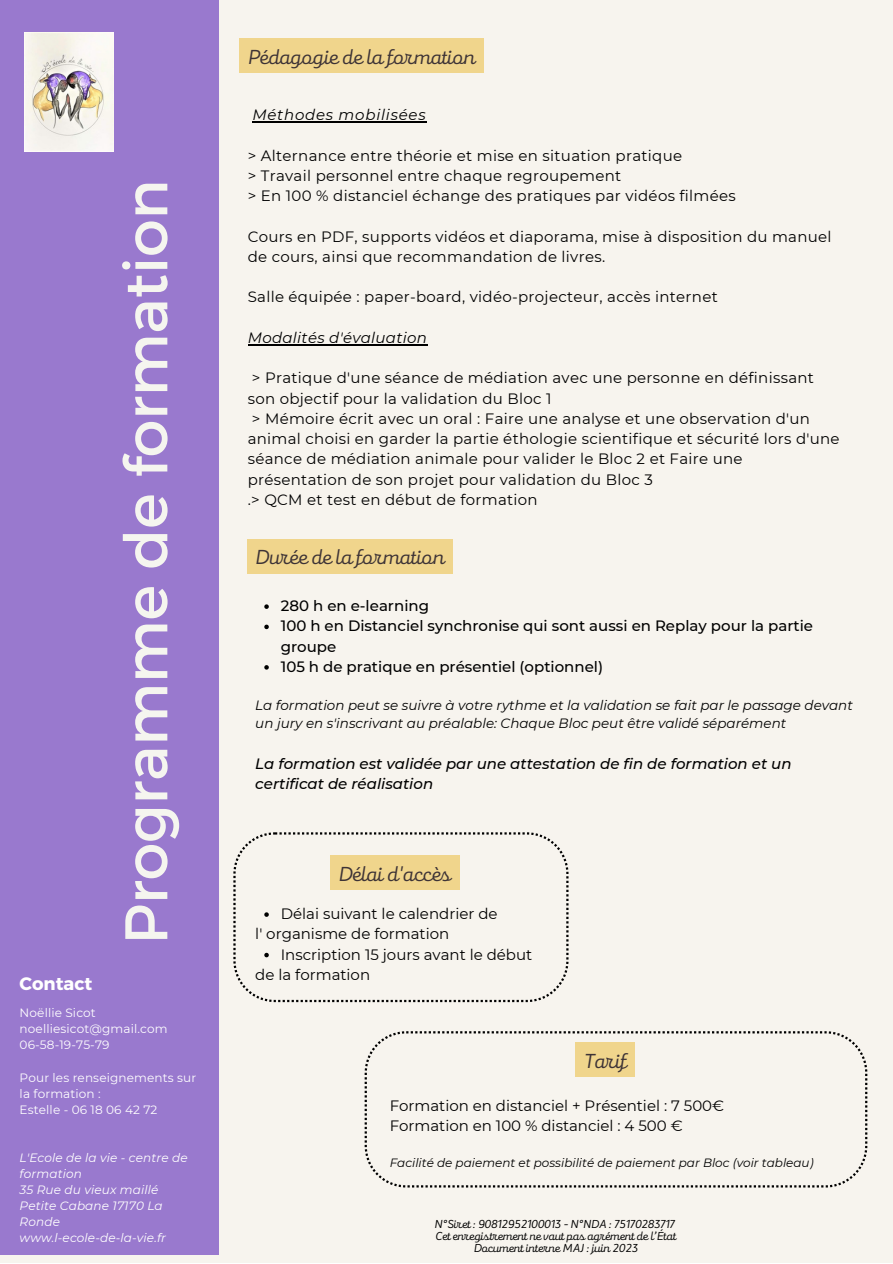
<style>
.page{position:relative;width:893px;height:1264px;background:#fff}
.page>*{position:absolute;margin:0;border:0;box-sizing:border-box;transform-origin:0 0}
.t1{font:60px "Montserrat";color:#f5f5ef}
.t2{font:21px "Mixa";color:#3d3336}
.t3{font:700 18px "Montserrat";color:#fff}
.t4{font:15px/20.2px "Montserrat";letter-spacing:.02em;color:#000}
.t5{font:15px "Montserrat";color:#000}
.t6{font:500 15px/20.2px "Montserrat";color:#000}
.t7{font:italic 500 15px/20.2px "Montserrat";color:#000}
.t8{font:italic 15px "Montserrat";letter-spacing:.02em;color:#000}
.t9{font:italic 15px "Montserrat";letter-spacing:.05em;color:#000}
.t10{font:italic 13.5px/18px "Montserrat";color:#000}
.t11{font:12px "Mixa";color:#000}
.t12{font:12px/16px "Montserrat";letter-spacing:.01em;color:#fff}
.t13{font:italic 12px/16px "Montserrat";letter-spacing:.01em;color:#fff}
.t14{font:italic 12px "Montserrat";color:#000}
</style>
<div class="page">
<div style="left:0;top:0;width:892px;height:1262px;background:#f7f4ee"></div>
<div style="left:0;top:0;width:219px;height:1254px;background:#9979ce"></div>
<img style="left:25px;top:33px;width:88px;height:118px">
<svg style="left:233px;top:832px;width:335px;height:170px"></svg>
<svg style="left:364px;top:1031px;width:503px;height:156px"></svg>
<svg style="left:264px;top:604px;width:5px;height:5px"></svg>
<svg style="left:264px;top:624px;width:5px;height:5px"></svg>
<svg style="left:264px;top:665px;width:5px;height:4px"></svg>
<div style="left:239px;top:39px;width:245px;height:34px;background:#f0d58c"></div>
<div style="left:247px;top:539px;width:205px;height:34px;background:#f0d58c"></div>
<div style="left:330px;top:855px;width:129px;height:34px;background:#f0d58c"></div>
<hr style="left:252px;top:121px;width:174px;height:1px;background:#000">
<hr style="left:248px;top:344px;width:179px;height:1px;background:#000">
<svg style="left:264px;top:912px;width:5px;height:4px"></svg>
<svg style="left:264px;top:952px;width:5px;height:5px"></svg>
<div style="left:575px;top:1042px;width:60px;height:34px;background:#f0d58c"></div>
<p class="t1" style="left:107px;top:944px;width:766px;rotate:-90deg">Programme de formation</p>
<p class="t3" style="left:20px;top:971px;width:74px">Contact</p>
<p class="t12" style="left:20px;top:1004px;width:78px">Noëllie Sicot</p>
<p class="t12" style="left:20px;top:1021px;width:149px">noelliesicot@gmail.com</p>
<p class="t12" style="left:20px;top:1037px;width:91px">06-58-19-75-79</p>
<p class="t12" style="left:20px;top:1069px;width:178px">Pour les renseignements sur la formation :</p>
<p class="t12" style="left:20px;top:1101px;width:139px">Estelle - 06 18 06 42 72</p>
<p class="t13" style="left:20px;top:1149px;width:170px">L'Ecole de la vie - centre de formation</p>
<p class="t13" style="left:20px;top:1181px;width:145px">35 Rue du vieux maillé<br>Petite Cabane 17170 La<br>Ronde</p>
<p class="t13" style="left:20px;top:1230px;width:148px">www.l-ecole-de-la-vie.fr</p>
<p class="t2" style="left:248px;top:43px;width:229px">Pédagogie de la formation</p>
<p class="t9" style="left:252px;top:106px;width:175px">Méthodes mobilisées</p>
<p class="t4" style="left:248px;top:145px;width:436px">&gt; Alternance entre théorie et mise en situation pratique</p>
<p class="t4" style="left:248px;top:165px;width:375px">&gt; Travail personnel entre chaque regroupement</p>
<p class="t4" style="left:248px;top:186px;width:489px">&gt; En 100 % distanciel échange des pratiques par vidéos filmées</p>
<p class="t4" style="left:248px;top:226px;width:585px">Cours en PDF, supports vidéos et diaporama, mise à disposition du manuel de cours, ainsi que recommandation de livres.</p>
<p class="t4" style="left:248px;top:287px;width:471px">Salle équipée : paper-board, vidéo-projecteur, accès internet</p>
<p class="t8" style="left:248px;top:328px;width:181px">Modalités d'évaluation</p>
<p class="t4" style="left:248px;top:368px;width:567px">&gt; Pratique d'une séance de médiation avec une personne en définissant son objectif pour la validation du Bloc 1</p>
<p class="t4" style="left:248px;top:408px;width:593px">&gt; Mémoire écrit avec un oral : Faire une analyse et une observation d'un animal choisi en garder la partie éthologie scientifique et sécurité lors d'une séance de médiation animale pour valider le Bloc 2 et Faire une présentation de son projet pour validation du Bloc 3</p>
<p class="t4" style="left:248px;top:489px;width:291px">.&gt; QCM et test en début de formation</p>
<p class="t2" style="left:255px;top:543px;width:191px">Durée de la formation</p>
<p class="t6" style="left:281px;top:595px;width:150px">280 h en e-learning</p>
<p class="t6" style="left:281px;top:616px;width:533px">100 h en Distanciel synchronise qui sont aussi en Replay pour la partie groupe</p>
<p class="t6" style="left:281px;top:656px;width:324px">105 h de pratique en présentiel (optionnel)</p>
<p class="t10" style="left:255px;top:696px;width:599px">La formation peut se suivre à votre rythme et la validation se fait par le passage devant un jury en s'inscrivant au préalable: Chaque Bloc peut être validé séparément</p>
<p class="t7" style="left:255px;top:753px;width:537px">La formation est validée par une attestation de fin de formation et un certificat de réalisation</p>
<p class="t2" style="left:338px;top:860px;width:114px">Délai d'accès</p>
<p class="t5" style="left:281px;top:904px;width:218px">Délai suivant le calendrier de</p>
<p class="t5" style="left:281px;top:945px;width:253px">Inscription 15 jours avant le début</p>
<p class="t5" style="left:255px;top:924px;width:195px">l' organisme de formation</p>
<p class="t5" style="left:255px;top:965px;width:116px">de la formation</p>
<p class="t2" style="left:583px;top:1046px;width:45px">Tarif</p>
<p class="t5" style="left:389px;top:1096px;width:336px">Formation en distanciel + Présentiel : 7 500€</p>
<p class="t5" style="left:389px;top:1116px;width:294px">Formation en 100 % distanciel : 4 500 €</p>
<p class="t14" style="left:389px;top:1155px;width:425px">Facilité de paiement et possibilité de paiement par Bloc (voir tableau)</p>
<p class="t11" style="left:434px;top:1215px;width:242px">N°Siret : 90812952100013 - N°NDA : 75170283717</p>
<p class="t11" style="left:435px;top:1227px;width:242px">Cet enregistrement ne vaut pas agrément de l’État</p>
<p class="t11" style="left:473px;top:1239px;width:166px">Document interne MAJ : juin 2023</p>
</div>
